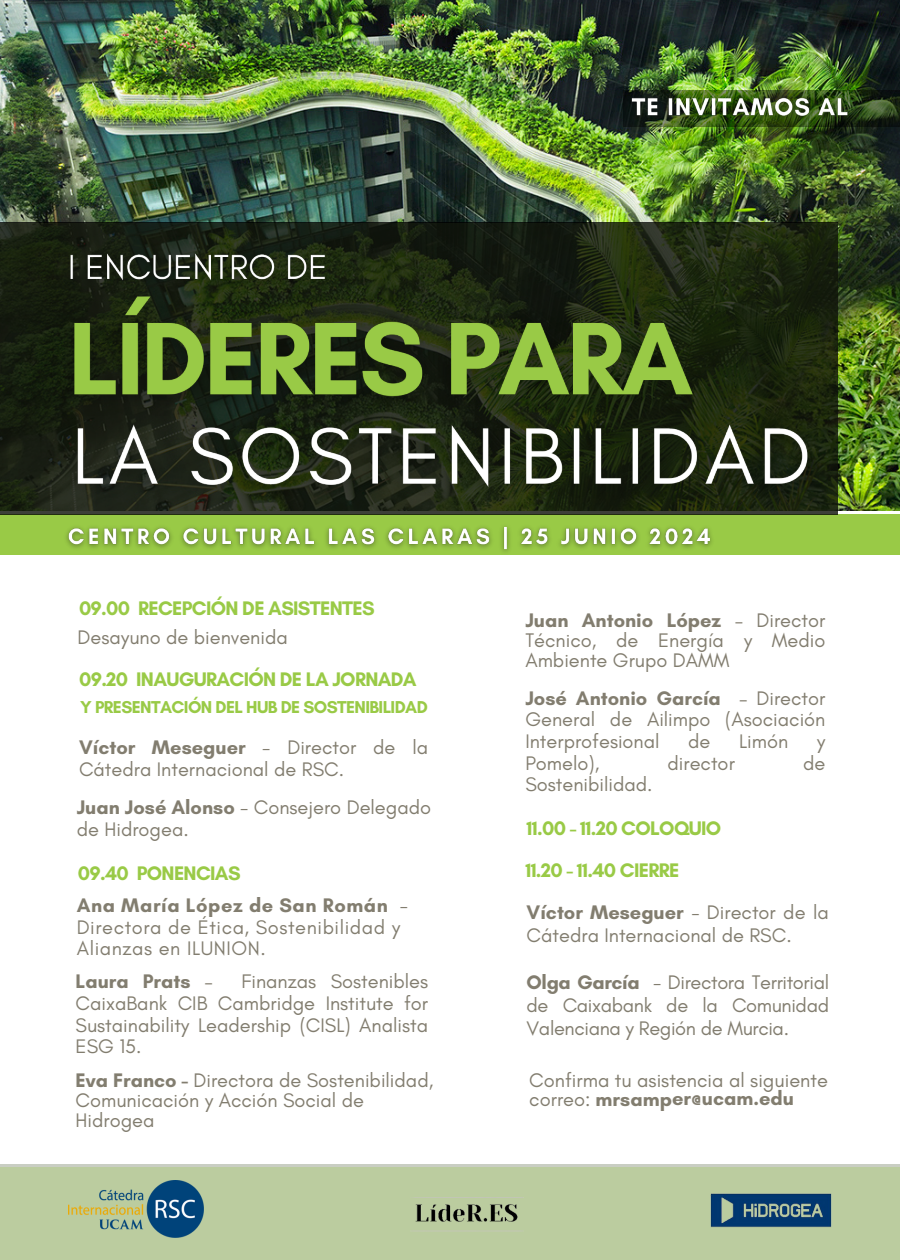
<style>
.page{position:relative;width:900px;height:1260px;background:#fff}
.page>*{position:absolute;margin:0;border:0;box-sizing:border-box;transform-origin:0 0}
.t1{font:20px/21.8px "Glacial Indifference";color:#827d6f}
.t2{font:700 20px "Glacial Indifference";letter-spacing:-.035em;color:#99ca46}
.t3{font:20px/21.8px "Glacial Indifference";letter-spacing:.03em;color:#827d6f}
.t4{font:700 20px "Glacial Indifference";color:#827d6f}
.t5{font:700 17.5px "Glacial Indifference";letter-spacing:-.035em;color:#99ca46}
.s1{font-weight:700}
.s2{font-weight:400}
</style>
<div class="page">
<img style="left:0;top:0;width:900px;height:510px">
<div style="left:0;top:514px;width:900px;height:41px;background:#99ca46"></div>
<svg style="left:623px;top:90px;width:277px;height:37px"></svg>
<div style="left:0;top:1164px;width:900px;height:96px;background:linear-gradient(to right,#c9cec3,#c9cec3)"></div>
<div style="left:0;top:1168px;width:900px;height:92px;background:#bbcc9f"></div>
<img style="left:68px;top:1181px;width:135px;height:56px">
<img style="left:710px;top:1193px;width:122px;height:35px">
<img style="left:414px;top:1197px;width:110px;height:35px">
<svg style="left:0;top:224px;width:838px;height:290px;fill:#19220f"></svg>
<img style="left:66px;top:526px;width:646px;height:26px">
<img style="left:624px;top:88px;width:233px;height:39px">
<img style="left:61px;top:244px;width:274px;height:28px">
<img style="left:58px;top:406px;width:771px;height:105px">
<img style="left:47px;top:272px;width:674px;height:156px">
<h6 class="t2" style="left:79px;top:596px;width:297px">09.00 RECEPCIÓN DE ASISTENTES</h6>
<h6 class="t1" style="left:78px;top:626px;width:212px">Desayuno de bienvenida</h6>
<h6 class="t2" style="left:79px;top:667px;width:339px">09.20 INAUGURACIÓN DE LA JORNADA</h6>
<p class="t5" style="left:80px;top:697px;width:349px">Y PRESENTACIÓN DEL HUB DE SOSTENIBILIDAD</p>
<h6 class="t1" style="left:79px;top:736px;width:351px"><span class="s1">Víctor Meseguer</span> - Director de la<br>Cátedra Internacional de RSC.</h6>
<p class="t1" style="left:77px;top:796px;width:356px"><span class="s1">Juan José Alonso</span> - Consejero Delegado de Hidrogea.</p>
<h6 class="t2" style="left:78px;top:861px;width:164px">09.40 PONENCIAS</h6>
<h6 class="t3" style="left:77px;top:894px;width:333px"><span class="s1">Ana María López de San Román</span> -<br>Directora de Ética, Sostenibilidad y<br>Alianzas en ILUNION.</h6>
<h6 class="t4" style="left:76px;top:969px;width:139px">Laura Prats <span class="s2">–</span></h6>
<h6 class="t1" style="left:76px;top:971px;width:354px;text-align:justify;text-indent:166px">Finanzas Sostenibles CaixaBank CIB Cambridge Institute for Sustainability Leadership (CISL) Analista ESG 15.</h6>
<h5 class="t1" style="left:76px;top:1070px;width:359px;line-height:20px"><span class="s1">Eva Franco -</span> Directora de Sostenibilidad,<br>Comunicación y Acción Social de<br>Hidrogea</h5>
<h5 class="t1" style="left:525px;top:610px;width:302px;line-height:20px;text-align:justify"><span class="s1">Juan Antonio López</span> – Director Técnico, de Energía y Medio Ambiente Grupo DAMM</h5>
<h6 class="t1" style="left:525px;top:687px;width:302px;text-align:justify"><span class="s1">José Antonio García</span> – Director General de Ailimpo (Asociación Interprofesional</h6>
<h6 class="t1" style="left:688px;top:730px;width:24px">de</h6>
<h6 class="t1" style="left:739px;top:730px;width:51px">Limón</h6>
<h6 class="t1" style="left:817px;top:730px;width:10px">y</h6>
<h6 class="t1" style="left:525px;top:752px;width:75px">Pomelo),</h6>
<h6 class="t1" style="left:668px;top:752px;width:69px">director</h6>
<h6 class="t1" style="left:803px;top:752px;width:24px">de</h6>
<h6 class="t1" style="left:525px;top:774px;width:129px">Sostenibilidad.</h6>
<p class="t2" style="left:527px;top:816px;width:196px">11.00 - 11.20 COLOQUIO</p>
<p class="t2" style="left:525px;top:858px;width:155px">11.20 - 11.40 CIERRE</p>
<p class="t1" style="left:527px;top:900px;width:304px;line-height:23.2px"><span class="s1">Víctor Meseguer</span> - Director de la<br>Cátedra Internacional de RSC.</p>
<h6 class="t1" style="left:527px;top:970px;width:304px;line-height:23.2px;text-align:justify"><span class="s1">Olga García</span> - Directora Territorial de Caixabank de la Comunidad Valenciana y Región de Murcia.</h6>
<p class="t1" style="left:529px;top:1071px;width:300px;line-height:18.2px">Confirma tu asistencia al siguiente correo: <span class="s1">mrsamper@ucam.edu</span></p>
</div>
